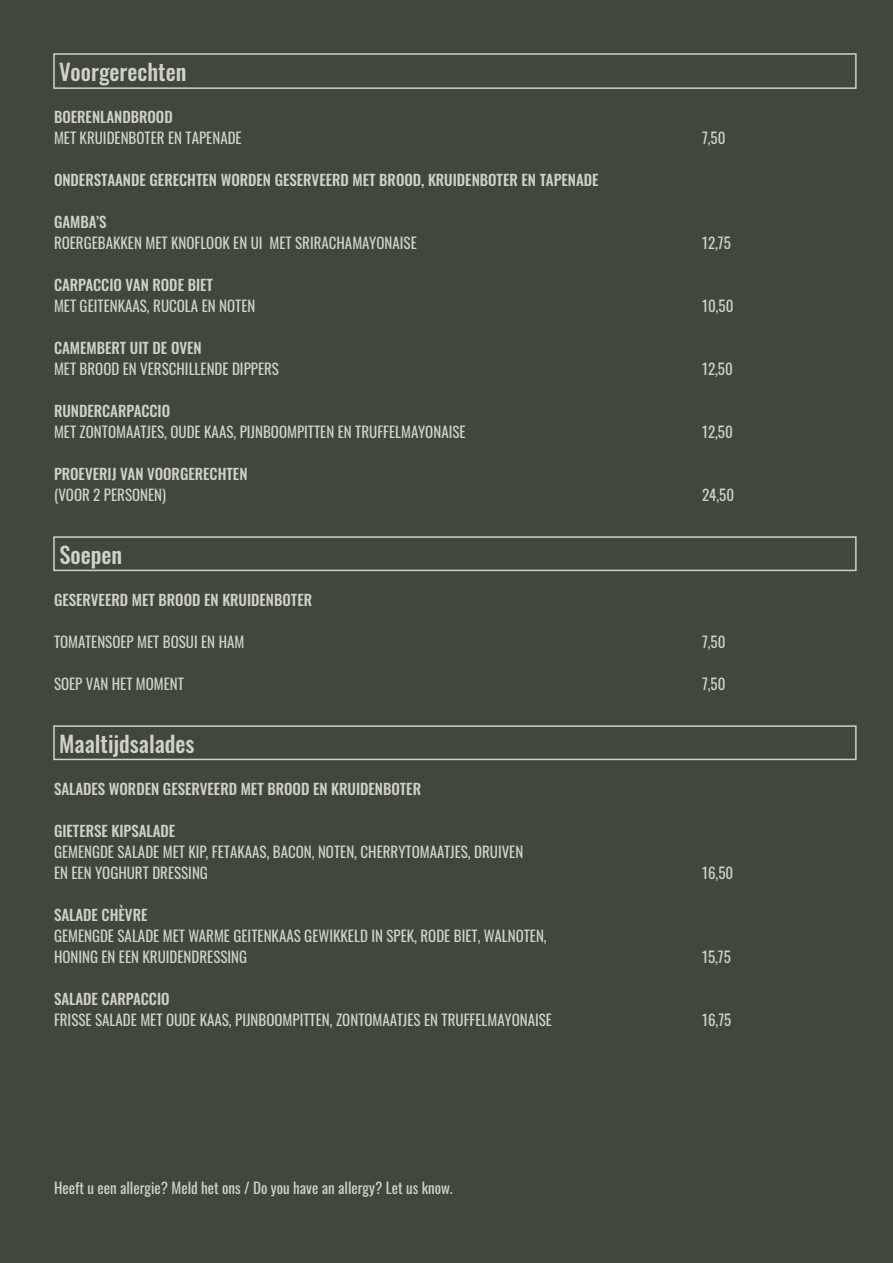
<style>
.page{position:relative;width:893px;height:1263px;background:#41473d}
.page>*{position:absolute;margin:0;border:0;box-sizing:border-box;transform-origin:0 0}
.t1{font:500 22.5px "Oswald";color:#d0d1cb}
.t2{font:15px/21px "Oswald";color:#d0d1cb}
.t3{font:500 15px "Oswald";color:#d0d1cb}
</style>
<div class="page">
<div style="left:53px;top:53px;width:804px;height:36px;border:2px solid #d0d1cb"></div>
<div style="left:53px;top:536px;width:804px;height:35px;border:2px solid #d0d1cb"></div>
<div style="left:53px;top:725px;width:804px;height:35px;border:2px solid #d0d1cb"></div>
<h1 class="t1" style="left:59px;top:52px;width:129px">Voorgerechten</h1>
<p class="t3" style="left:54px;top:103px;width:120px">BOERENLANDBROOD</p>
<p class="t2" style="left:54px;top:126px;width:189px">MET KRUIDENBOTER EN TAPENADE</p>
<p class="t2" style="left:702px;top:126px;width:25px">7,50</p>
<p class="t3" style="left:54px;top:166px;width:546px">ONDERSTAANDE GERECHTEN WORDEN GESERVEERD MET BROOD, KRUIDENBOTER EN TAPENADE</p>
<p class="t3" style="left:54px;top:208px;width:54px">GAMBA’S</p>
<p class="t2" style="left:54px;top:231px;width:364px">ROERGEBAKKEN MET KNOFLOOK EN UI MET SRIRACHAMAYONAISE</p>
<p class="t2" style="left:702px;top:231px;width:30px">12,75</p>
<p class="t3" style="left:54px;top:271px;width:161px">CARPACCIO VAN RODE BIET</p>
<p class="t2" style="left:54px;top:294px;width:203px">MET GEITENKAAS, RUCOLA EN NOTEN</p>
<p class="t2" style="left:702px;top:294px;width:33px">10,50</p>
<p class="t3" style="left:54px;top:334px;width:149px">CAMEMBERT UIT DE OVEN</p>
<p class="t2" style="left:54px;top:357px;width:227px">MET BROOD EN VERSCHILLENDE DIPPERS</p>
<p class="t2" style="left:702px;top:357px;width:32px">12,50</p>
<p class="t3" style="left:54px;top:397px;width:118px">RUNDERCARPACCIO</p>
<p class="t2" style="left:54px;top:420px;width:413px">MET ZONTOMAATJES, OUDE KAAS, PIJNBOOMPITTEN EN TRUFFELMAYONAISE</p>
<p class="t2" style="left:702px;top:420px;width:32px">12,50</p>
<p class="t3" style="left:54px;top:460px;width:195px">PROEVERIJ VAN VOORGERECHTEN</p>
<p class="t2" style="left:54px;top:483px;width:114px">(VOOR 2 PERSONEN)</p>
<p class="t2" style="left:702px;top:483px;width:34px">24,50</p>
<h1 class="t1" style="left:59px;top:535px;width:64px">Soepen</h1>
<p class="t3" style="left:54px;top:586px;width:260px">GESERVEERD MET BROOD EN KRUIDENBOTER</p>
<p class="t2" style="left:54px;top:630px;width:192px">TOMATENSOEP MET BOSUI EN HAM</p>
<p class="t2" style="left:702px;top:630px;width:25px">7,50</p>
<p class="t2" style="left:54px;top:672px;width:132px">SOEP VAN HET MOMENT</p>
<p class="t2" style="left:702px;top:672px;width:25px">7,50</p>
<h1 class="t1" style="left:59px;top:724px;width:137px">Maaltijdsalades</h1>
<p class="t3" style="left:54px;top:775px;width:369px">SALADES WORDEN GESERVEERD MET BROOD EN KRUIDENBOTER</p>
<p class="t3" style="left:54px;top:817px;width:123px">GIETERSE KIPSALADE</p>
<p class="t2" style="left:54px;top:840px;width:471px">GEMENGDE SALADE MET KIP, FETAKAAS, BACON, NOTEN, CHERRYTOMAATJES, DRUIVEN<br>EN EEN YOGHURT DRESSING</p>
<p class="t3" style="left:54px;top:901px;width:95px">SALADE CHÈVRE</p>
<p class="t2" style="left:54px;top:924px;width:494px">GEMENGDE SALADE MET WARME GEITENKAAS GEWIKKELD IN SPEK, RODE BIET, WALNOTEN,<br>HONING EN EEN KRUIDENDRESSING</p>
<p class="t2" style="left:702px;top:861px;width:33px">16,50</p>
<p class="t2" style="left:702px;top:945px;width:30px">15,75</p>
<p class="t3" style="left:54px;top:985px;width:117px">SALADE CARPACCIO</p>
<p class="t2" style="left:54px;top:1008px;width:499px">FRISSE SALADE MET OUDE KAAS, PIJNBOOMPITTEN, ZONTOMAATJES EN TRUFFELMAYONAISE</p>
<p class="t2" style="left:702px;top:1008px;width:31px">16,75</p>
<p class="t2" style="left:54px;top:1176px;width:400px">Heeft u een allergie? Meld het ons / Do you have an allergy? Let us know.</p>
</div>
